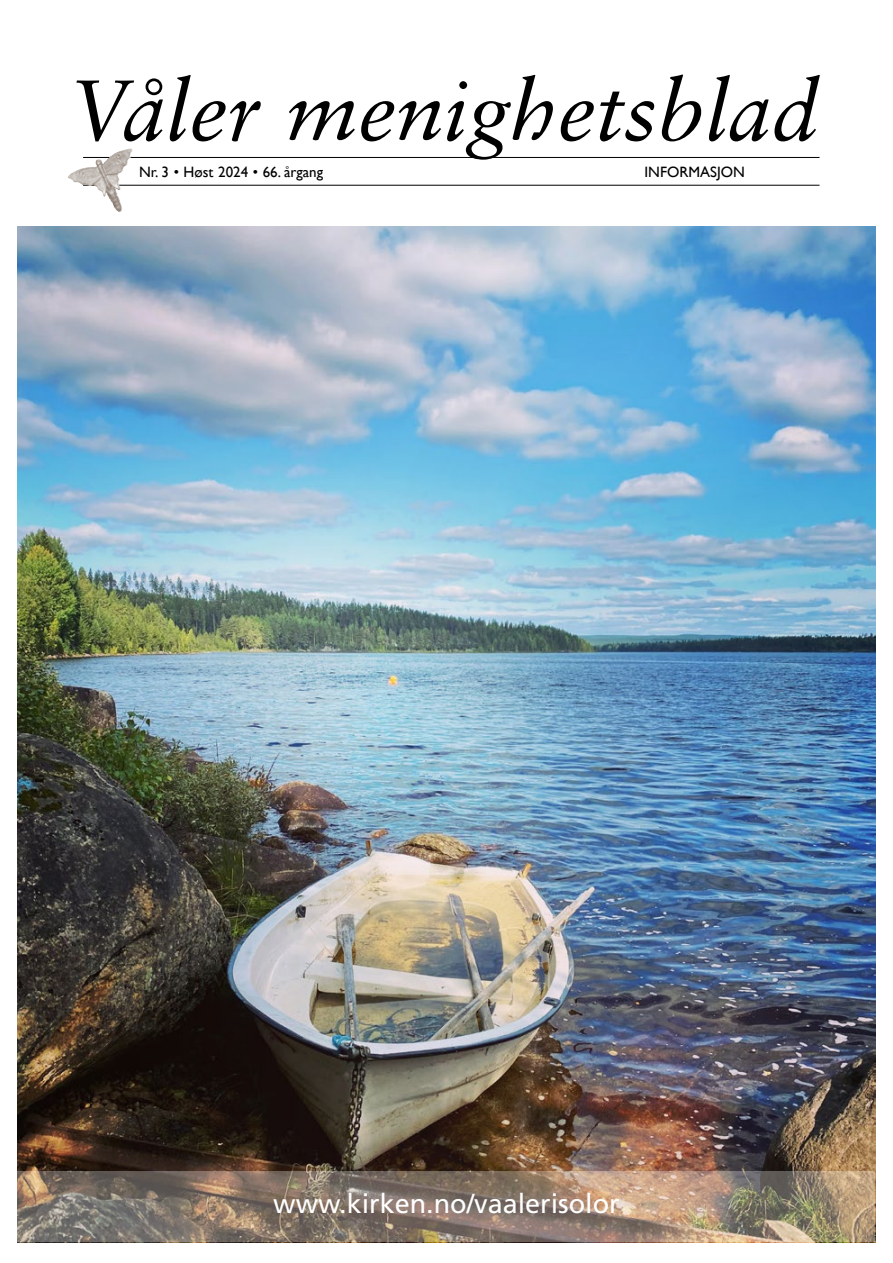
<style>
.page{position:relative;width:893px;height:1263px;background:#fff}
.page>*{position:absolute;margin:0;border:0;box-sizing:border-box;transform-origin:0 0}
.t1{font:italic 85.5px "Sabon LT Std";color:#000}
.t2{font:27px "Frutiger LT Std";color:#fff}
.t3{font:15px "Gill Sans";color:#000}
</style>
<div class="page">
<img style="left:17px;top:226px;width:859px;height:1017px">
<hr style="left:83px;top:157px;width:736px;height:1px;background:#000">
<hr style="left:83px;top:185px;width:736px;height:1px;background:#000">
<img style="left:68px;top:148px;width:63px;height:34px">
<img style="left:17px;top:1171px;width:858px;height:71px">
<h1 class="t1" style="left:68px;top:61px;width:753px">Våler menighetsblad</h1>
<p class="t3" style="left:139px;top:163px;width:186px">Nr. 3 • Høst 2024 • 66. årgang</p>
<p class="t3" style="left:645px;top:163px;width:102px">INFORMASJON</p>
<h2 class="t2" style="left:273px;top:1188px;width:348px">www.kirken.no/vaalerisolor</h2>
</div>
